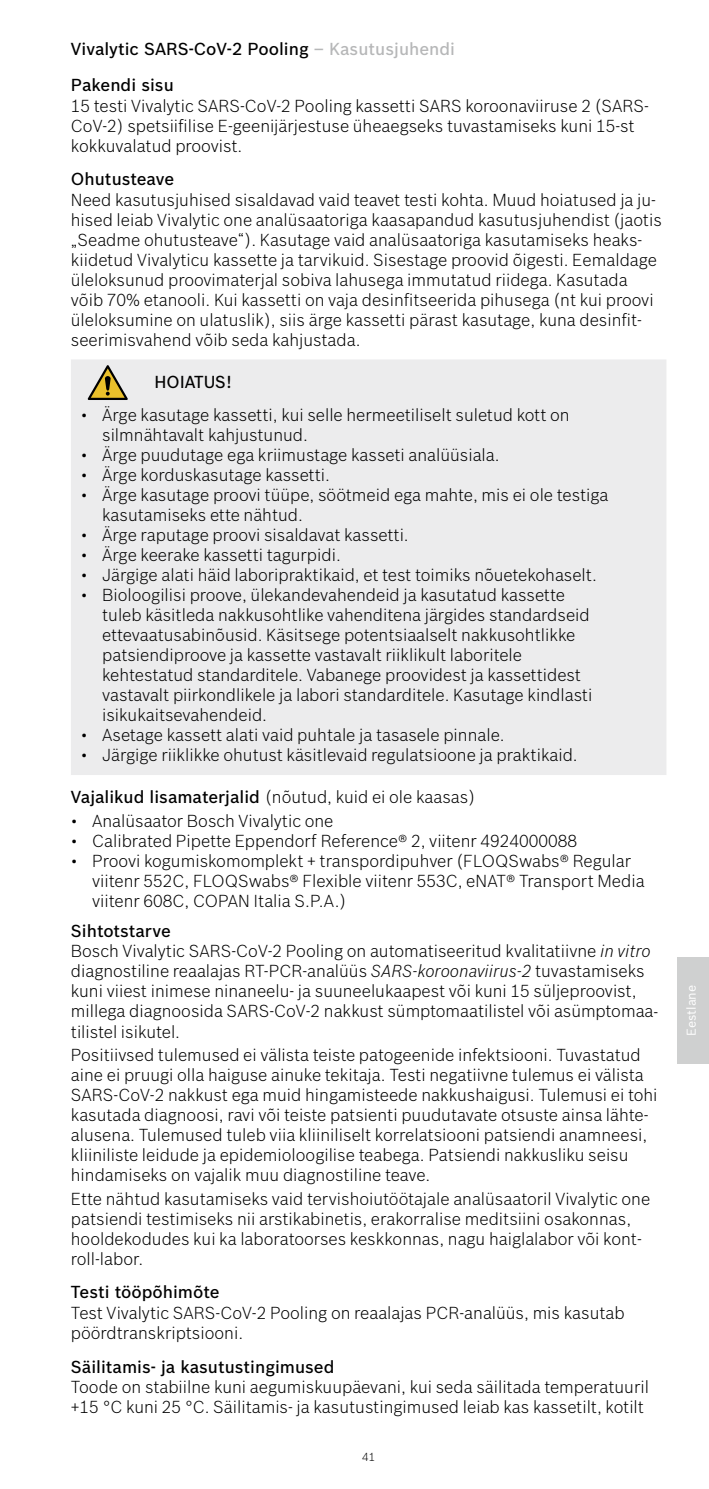
<style>
.page{position:relative;width:709px;height:1489px;background:#fff}
.page>*{position:absolute;margin:0;border:0;box-sizing:border-box;transform-origin:0 0}
.t1{font:300 17px/20px "Bosch Sans";color:#000}
.t2{font:500 17px "Bosch Sans";color:#000}
.t3{font:12.5px "Bosch Sans";color:#fff}
.t4{font:300 11.25px "Bosch Sans";color:#000}
.s1{color:#b6b7b8}
.s2{font-weight:500}
.s3{font-style:italic}
</style>
<div class="page">
<div style="left:677px;top:957px;width:32px;height:106px;background:#cfd0d0"></div>
<div style="left:71px;top:359px;width:595px;height:416px;background:#ececed"></div>
<svg style="left:88px;top:365px;width:40px;height:35px"></svg>
<p class="t2" style="left:71px;top:36px;width:386px">Vivalytic SARS-CoV-2 Pooling <span class="s1">– Kasutusjuhendi</span></p>
<p class="t2" style="left:71px;top:72px;width:104px">Pakendi sisu</p>
<p class="t1" style="left:71px;top:94px;width:579px">15 testi Vivalytic SARS-CoV-2 Pooling kassetti SARS koroonaviiruse 2 (SARS-<br>CoV-2) spetsiifilise E-geenijärjestuse üheaegseks tuvastamiseks kuni 15-st kokkuvalatud proovist.</p>
<p class="t2" style="left:71px;top:166px;width:105px">Ohutusteave</p>
<p class="t1" style="left:71px;top:189px;width:592px">Need kasutusjuhised sisaldavad vaid teavet testi kohta. Muud hoiatused ja ju&shy;hised leiab Vivalytic one analüsaatoriga kaasapandud kasutusjuhendist (jaotis „Seadme ohutusteave“). Kasutage vaid analüsaatoriga kasutamiseks heaks&shy;kiidetud Vivalyticu kassette ja tarvikuid. Sisestage proovid õigesti. Eemaldage üleloksunud proovimaterjal sobiva lahusega immutatud riidega. Kasutada võib 70% etanooli. Kui kassetti on vaja desinfitseerida pihusega (nt kui proovi üleloksumine on ulatuslik), siis ärge kassetti pärast kasutage, kuna desinfit&shy;seerimisvahend võib seda kahjustada.</p>
<p class="t2" style="left:155px;top:369px;width:79px">HOIATUS!</p>
<p class="t1" style="left:102px;top:403px;width:469px;text-indent:-21px">• Ärge kasutage kassetti, kui selle hermeetiliselt suletud kott on silmnähtavalt kahjustunud.</p>
<p class="t1" style="left:81px;top:443px;width:420px">• Ärge puudutage ega kriimustage kasseti analüüsiala.</p>
<p class="t1" style="left:81px;top:463px;width:251px">• Ärge korduskasutage kassetti.</p>
<p class="t1" style="left:102px;top:483px;width:507px;text-indent:-21px">• Ärge kasutage proovi tüüpe, söötmeid ega mahte, mis ei ole testiga kasutamiseks ette nähtud.</p>
<p class="t1" style="left:81px;top:523px;width:329px">• Ärge raputage proovi sisaldavat kassetti.</p>
<p class="t1" style="left:81px;top:543px;width:261px">• Ärge keerake kassetti tagurpidi.</p>
<p class="t1" style="left:81px;top:563px;width:517px">• Järgige alati häid laboripraktikaid, et test toimiks nõuetekohaselt.</p>
<p class="t1" style="left:102px;top:583px;width:491px;text-indent:-21px">• Bioloogilisi proove, ülekandevahendeid ja kasutatud kassette tuleb käsitleda nakkusohtlike vahenditena järgides standardseid ettevaatusabinõusid. Käsitsege potentsiaalselt nakkusohtlikke patsiendiproove ja kassette vastavalt riiklikult laboritele kehtestatud standarditele. Vabanege proovidest ja kassettidest vastavalt piirkondlikele ja labori standarditele. Kasutage kindlasti isikukaitsevahendeid.</p>
<p class="t1" style="left:81px;top:723px;width:425px">• Asetage kassett alati vaid puhtale ja tasasele pinnale.</p>
<p class="t1" style="left:81px;top:743px;width:498px">• Järgige riiklikke ohutust käsitlevaid regulatsioone ja praktikaid.</p>
<p class="t1" style="left:71px;top:786px;width:406px"><span class="s2">Vajalikud lisamaterjalid</span> (nõutud, kuid ei ole kaasas)</p>
<p class="t1" style="left:71px;top:809px;width:264px">• Analüsaator Bosch Vivalytic one</p>
<p class="t1" style="left:71px;top:829px;width:508px">• Calibrated Pipette Eppendorf Reference® 2, viitenr 4924000088</p>
<p class="t1" style="left:92px;top:849px;width:554px;text-indent:-21px">• Proovi kogumiskomomplekt + transpordipuhver (FLOQSwabs® Regular viitenr 552C, FLOQSwabs® Flexible viitenr 553C, eNAT® Transport Media viitenr 608C, COPAN Italia S.P.A.)</p>
<p class="t1" style="left:71px;top:919px;width:589px"><span class="s2">Sihtotstarve<br></span>Bosch Vivalytic SARS-CoV-2 Pooling on automatiseeritud kvalitatiivne <span class="s3">in vitro </span>diagnostiline reaalajas RT-PCR-analüüs <span class="s3">SARS-koroonaviirus-2</span> tuvastamiseks kuni viiest inimese ninaneelu- ja suuneelukaapest või kuni 15 süljeproovist, millega diagnoosida SARS-CoV-2 nakkust sümptomaatilistel või asümptomaa&shy;tilistel isikutel.</p>
<p class="t1" style="left:71px;top:1043px;width:588px">Positiivsed tulemused ei välista teiste patogeenide infektsiooni. Tuvastatud aine ei pruugi olla haiguse ainuke tekitaja. Testi negatiivne tulemus ei välista SARS-CoV-2 nakkust ega muid hingamisteede nakkushaigusi. Tulemusi ei tohi kasutada diagnoosi, ravi või teiste patsienti puudutavate otsuste ainsa lähte&shy;alusena. Tulemused tuleb viia kliiniliselt korrelatsiooni patsiendi anamneesi, kliiniliste leidude ja epidemioloogilise teabega. Patsiendi nakkusliku seisu hindamiseks on vajalik muu diagnostiline teave.</p>
<p class="t1" style="left:71px;top:1187px;width:581px">Ette nähtud kasutamiseks vaid tervishoiutöötajale analüsaatoril Vivalytic one patsiendi testimiseks nii arstikabinetis, erakorralise meditsiini osakonnas, hooldekodudes kui ka laboratoorses keskkonnas, nagu haiglalabor või kont&shy;roll-labor.</p>
<p class="t2" style="left:71px;top:1279px;width:150px">Testi tööpõhimõte</p>
<p class="t1" style="left:71px;top:1301px;width:555px">Test Vivalytic SARS-CoV-2 Pooling on reaalajas PCR-analüüs, mis kasutab pöördtranskriptsiooni.</p>
<p class="t2" style="left:71px;top:1353px;width:265px">Säilitamis- ja kasutustingimused</p>
<p class="t1" style="left:71px;top:1376px;width:579px">Toode on stabiilne kuni aegumiskuupäevani, kui seda säilitada temperatuuril +15 °C kuni 25 °C. Säilitamis- ja kasutustingimused leiab kas kassetilt, kotilt</p>
<p class="t4" style="left:362px;top:1449px;width:14px">41</p>
<p class="t3" style="left:682px;top:1035px;width:52px;rotate:-90deg">Eestlane</p>
</div>
